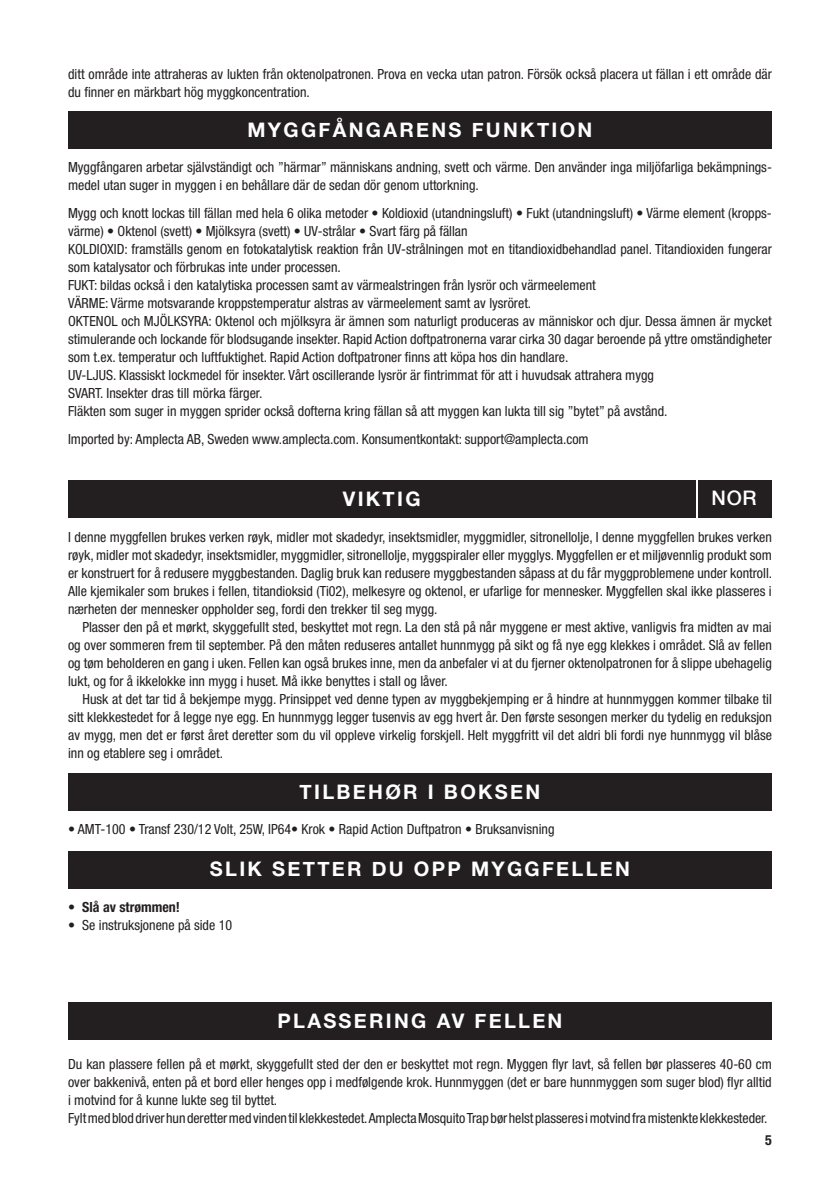
<style>
.page{position:relative;width:840px;height:1191px;background:#fff}
.page>*{position:absolute;margin:0;border:0;box-sizing:border-box;transform-origin:0 0}
.t1{font:700 20px "Helvetica Neue";letter-spacing:.115em;color:#fff}
.t2{font:500 20px "Helvetica Neue";color:#fff}
.t3{font:condensed 14px/18px "Helvetica Neue";color:#231f20}
.t4{font:700 condensed 14px "Helvetica Neue";color:#231f20}
</style>
<div class="page">
<div style="left:68px;top:112px;width:703px;height:37px;background:#231f20"></div>
<div style="left:697px;top:480px;width:74px;height:38px;background:#231f20"></div>
<div style="left:68px;top:480px;width:626px;height:38px;background:#231f20"></div>
<div style="left:68px;top:773px;width:703px;height:37px;background:#231f20"></div>
<div style="left:68px;top:851px;width:703px;height:37px;background:#231f20"></div>
<div style="left:68px;top:1002px;width:703px;height:38px;background:#231f20"></div>
<p class="t3" style="left:68px;top:65px;width:704px">ditt område inte attraheras av lukten från oktenolpatronen. Prova en vecka utan patron. Försök också placera ut fällan i ett område där du finner en märkbart hög myggkoncentration.</p>
<h1 class="t1" style="left:247px;top:118px;width:346px">MYGGFÅNGARENS FUNKTION</h1>
<p class="t3" style="left:68px;top:158px;width:705px">Myggfångaren arbetar självständigt och ”härmar” människans andning, svett och värme. Den använder inga miljöfarliga bekämpnings&shy;medel utan suger in myggen i en behållare där de sedan dör genom uttorkning.</p>
<p class="t3" style="left:68px;top:204px;width:705px">Mygg och knott lockas till fällan med hela 6 olika metoder • Koldioxid (utandningsluft) • Fukt (utandningsluft) • Värme element (kropps&shy;värme) • Oktenol (svett) • Mjölksyra (svett) • UV-strålar • Svart färg på fällan<br>KOLDIOXID: framställs genom en fotokatalytisk reaktion från UV-strålningen mot en titandioxidbehandlad panel. Titandioxiden fungerar som katalysator och förbrukas inte under processen.<br>FUKT: bildas också i den katalytiska processen samt av värmealstringen från lysrör och värmeelement<br>VÄRME: Värme motsvarande kroppstemperatur alstras av värmeelement samt av lysröret.<br>OKTENOL och MJÖLKSYRA: Oktenol och mjölksyra är ämnen som naturligt produceras av människor och djur. Dessa ämnen är mycket stimulerande och lockande för blodsugande insekter. Rapid Action doftpatronerna varar cirka 30 dagar beroende på yttre omständigheter som t.ex. temperatur och luftfuktighet. Rapid Action doftpatroner finns att köpa hos din handlare.<br>UV-LJUS. Klassiskt lockmedel för insekter. Vårt oscillerande lysrör är fintrimmat för att i huvudsak attrahera mygg<br>SVART. Insekter dras till mörka färger.<br>Fläkten som suger in myggen sprider också dofterna kring fällan så att myggen kan lukta till sig ”bytet” på avstånd.</p>
<p class="t3" style="left:68px;top:430px;width:522px">Imported by: Amplecta AB, Sweden www.amplecta.com. Konsumentkontakt: support@amplecta.com</p>
<h1 class="t1" style="left:342px;top:487px;width:79px">VIKTIG</h1>
<h1 class="t2" style="left:711px;top:486px;width:47px">NOR</h1>
<p class="t3" style="left:68px;top:527px;width:705px;text-align:justify">I denne myggfellen brukes verken røyk, midler mot skadedyr, insektsmidler, myggmidler, sitronellolje, I denne myggfellen brukes verken røyk, midler mot skadedyr, insektsmidler, myggmidler, sitronellolje, myggspiraler eller mygglys. Myggfellen er et miljøvennlig produkt som er konstruert for å redusere myggbestanden. Daglig bruk kan redusere myggbestanden såpass at du får myggproblemene under kontroll.<br>Alle kjemikaler som brukes i fellen, titandioksid (Ti02), melkesyre og oktenol, er ufarlige for mennesker. Myggfellen skal ikke plasseres i nærheten der mennesker oppholder seg, fordi den trekker til seg mygg.</p>
<p class="t3" style="left:68px;top:617px;width:705px;text-align:justify;text-indent:14px">Plasser den på et mørkt, skyggefullt sted, beskyttet mot regn. La den stå på når myggene er mest aktive, vanligvis fra midten av mai og over sommeren frem til september. På den måten reduseres antallet hunnmygg på sikt og få nye egg klekkes i området. Slå av fellen og tøm beholderen en gang i uken. Fellen kan også brukes inne, men da anbefaler vi at du fjerner oktenolpatronen for å slippe ubehagelig lukt, og for å ikkelokke inn mygg i huset. Må ikke benyttes i stall og låver.</p>
<p class="t3" style="left:68px;top:689px;width:705px;text-align:justify;text-indent:14px">Husk at det tar tid å bekjempe mygg. Prinsippet ved denne typen av myggbekjemping er å hindre at hunnmyggen kommer tilbake til sitt klekkestedet for å legge nye egg. En hunnmygg legger tusenvis av egg hvert år. Den første sesongen merker du tydelig en reduksjon av mygg, men det er først året deretter som du vil oppleve virkelig forskjell. Helt myggfritt vil det aldri bli fordi nye hunnmygg vil blåse inn og etablere seg i området.</p>
<h1 class="t1" style="left:299px;top:779px;width:242px">TILBEHØR I BOKSEN</h1>
<p class="t3" style="left:68px;top:820px;width:487px">• AMT-100 • Transf 230/12 Volt, 25W, IP64• Krok • Rapid Action Duftpatron • Bruksanvisning</p>
<h1 class="t1" style="left:210px;top:857px;width:421px">SLIK SETTER DU OPP MYGGFELLEN</h1>
<p class="t4" style="left:68px;top:899px;width:113px">• Slå av strømmen!</p>
<p class="t3" style="left:68px;top:916px;width:165px">• Se instruksjonene på side 10</p>
<h1 class="t1" style="left:277px;top:1008px;width:286px">PLASSERING AV FELLEN</h1>
<p class="t3" style="left:68px;top:1055px;width:704px">Du kan plassere fellen på et mørkt, skyggefullt sted der den er beskyttet mot regn. Myggen flyr lavt, så fellen bør plasseres 40-60 cm over bakkenivå, enten på et bord eller henges opp i medfølgende krok. Hunnmyggen (det er bare hunnmyggen som suger blod) flyr alltid i motvind for å kunne lukte seg til byttet.<br>Fylt med blod driver hun deretter med vinden til klekkestedet. Amplecta Mosquito Trap bør helst plasseres i motvind fra mistenkte klekkesteder.</p>
<p class="t4" style="left:764px;top:1131px;width:8px">5</p>
</div>
